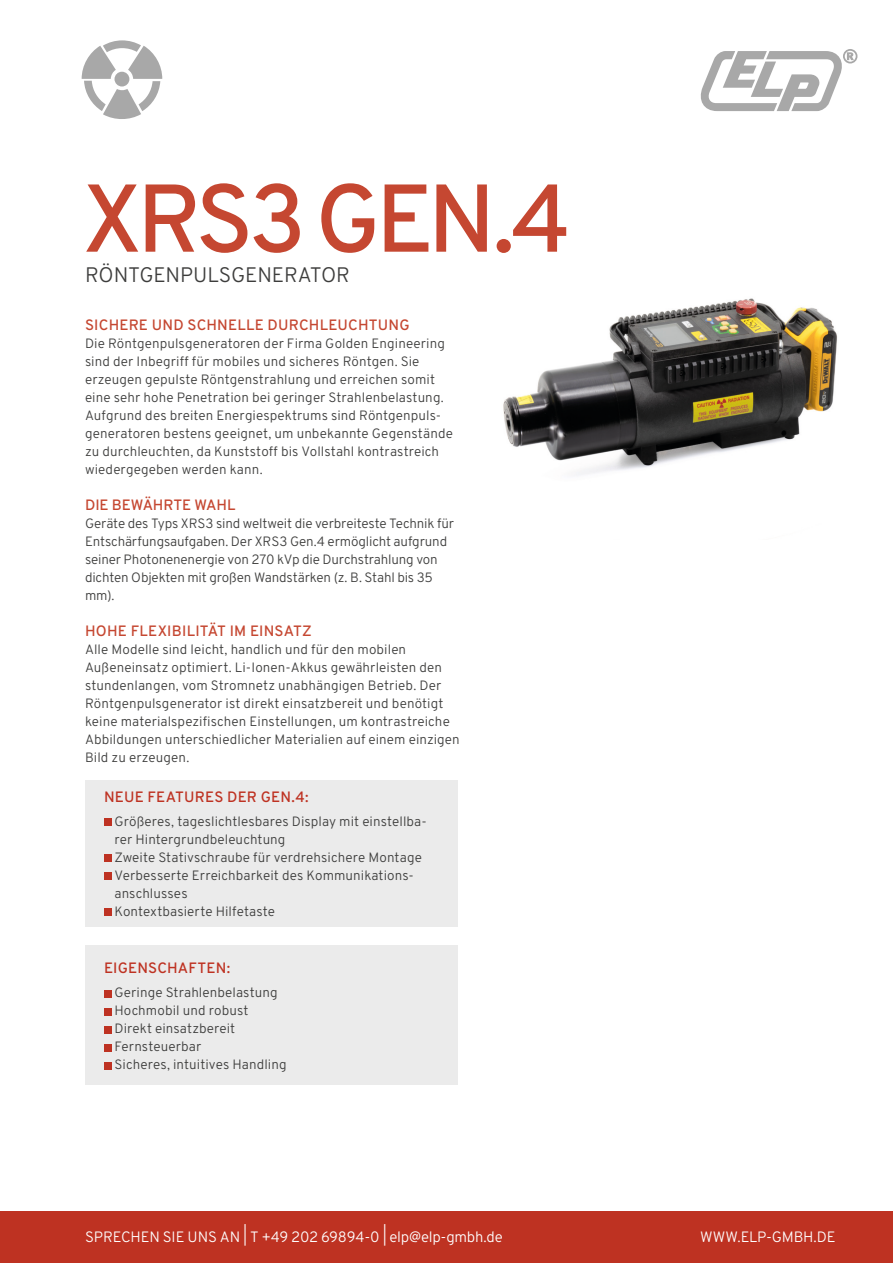
<style>
.page{position:relative;width:893px;height:1263px;background:#fff}
.page>*{position:absolute;margin:0;border:0;box-sizing:border-box;transform-origin:0 0}
.t1{font:500 96px "Overpass";letter-spacing:-.06em;color:#c54731}
.t2{font:300 21px "Overpass";letter-spacing:-.01em;color:#3d3d3c}
.t3{font:500 15px "Overpass";letter-spacing:.01em;color:#c54731}
.t4{font:300 15px "Overpass";letter-spacing:-.015em;color:#fff}
.t5{font:500 15px "Overpass";letter-spacing:.01em;color:#be3222}
.t6{font:300 13.5px/18px "Overpass";letter-spacing:.01em;color:#3d3d3c}
.t7{font:300 13.5px/18px "Overpass";letter-spacing:-.01em;color:#3d3d3c}
</style>
<div class="page">
<div style="left:0;top:1212px;width:893px;height:51px;background:#be3222"></div>
<svg style="left:700px;top:49px;width:157px;height:62px"></svg>
<svg style="left:82px;top:40px;width:80px;height:79px"></svg>
<img style="left:503px;top:298px;width:334px;height:177px">
<div style="left:85px;top:945px;width:372px;height:139px;background:#ebebeb"></div>
<div style="left:104px;top:990px;width:7px;height:7px;background:#be3222"></div>
<div style="left:104px;top:1008px;width:7px;height:7px;background:#be3222"></div>
<div style="left:104px;top:1026px;width:7px;height:7px;background:#be3222"></div>
<div style="left:104px;top:1044px;width:7px;height:7px;background:#be3222"></div>
<div style="left:104px;top:1062px;width:7px;height:7px;background:#be3222"></div>
<div style="left:85px;top:780px;width:372px;height:147px;background:#ebebeb"></div>
<div style="left:104px;top:818px;width:7px;height:8px;background:#be3222"></div>
<div style="left:104px;top:854px;width:7px;height:8px;background:#be3222"></div>
<div style="left:104px;top:872px;width:7px;height:8px;background:#be3222"></div>
<div style="left:104px;top:908px;width:7px;height:8px;background:#be3222"></div>
<h1 class="t1" style="left:82px;top:141px;width:491px">XRS3 GEN.4</h1>
<h2 class="t2" style="left:85px;top:258px;width:266px">RÖNTGENPULSGENERATOR</h2>
<p class="t3" style="left:85px;top:313px;width:326px">SICHERE UND SCHNELLE DURCHLEUCHTUNG</p>
<p class="t6" style="left:85px;top:334px;width:369px">Die Röntgenpulsgeneratoren der Firma Golden Engineering sind der Inbegriff für mobiles und sicheres Röntgen. Sie erzeugen gepulste Röntgenstrahlung und erreichen somit eine sehr hohe Penetration bei geringer Strahlenbelastung.<br>Aufgrund des breiten Energiespektrums sind Röntgenpuls&shy;generatoren bestens geeignet, um unbekannte Gegenstände zu durchleuchten, da Kunststoff bis Vollstahl kontrastreich wiedergegeben werden kann.</p>
<p class="t3" style="left:85px;top:493px;width:152px">DIE BEWÄHRTE WAHL</p>
<p class="t7" style="left:85px;top:514px;width:370px">Geräte des Typs XRS3 sind weltweit die verbreiteste Technik für Entschärfungsaufgaben. Der XRS3 Gen.4 ermöglicht aufgrund seiner Photonenenergie von 270 kVp die Durchstrahlung von dichten Objekten mit großen Wandstärken (z. B. Stahl bis 35 mm).</p>
<p class="t3" style="left:85px;top:619px;width:228px">HOHE FLEXIBILITÄT IM EINSATZ</p>
<p class="t6" style="left:85px;top:640px;width:376px">Alle Modelle sind leicht, handlich und für den mobilen Außeneinsatz optimiert. Li-Ionen-Akkus gewährleisten den stundenlangen, vom Stromnetz unabhängigen Betrieb. Der Röntgenpulsgenerator ist direkt einsatzbereit und benötigt keine materialspezifischen Einstellungen, um kontrastreiche Abbildungen unterschiedlicher Materialien auf einem einzigen Bild zu erzeugen.</p>
<p class="t5" style="left:104px;top:784px;width:206px">NEUE FEATURES DER GEN.4:</p>
<p class="t6" style="left:114px;top:811px;width:314px">Größeres, tageslichtlesbares Display mit einstellba&shy;rer Hintergrundbeleuchtung<br>Zweite Stativschraube für verdrehsichere Montage Verbesserte Erreichbarkeit des Kommunikations&shy;anschlusses<br>Kontextbasierte Hilfetaste</p>
<p class="t5" style="left:104px;top:956px;width:128px">EIGENSCHAFTEN:</p>
<p class="t6" style="left:114px;top:983px;width:174px">Geringe Strahlenbelastung<br>Hochmobil und robust<br>Direkt einsatzbereit<br>Fernsteuerbar<br>Sicheres, intuitives Handling</p>
<p class="t4" style="left:85px;top:1224px;width:419px">SPRECHEN SIE UNS AN | T +49 202 69894-0 | elp@elp-gmbh.de</p>
<p class="t4" style="left:700px;top:1224px;width:137px">WWW.ELP-GMBH.DE</p>
</div>
